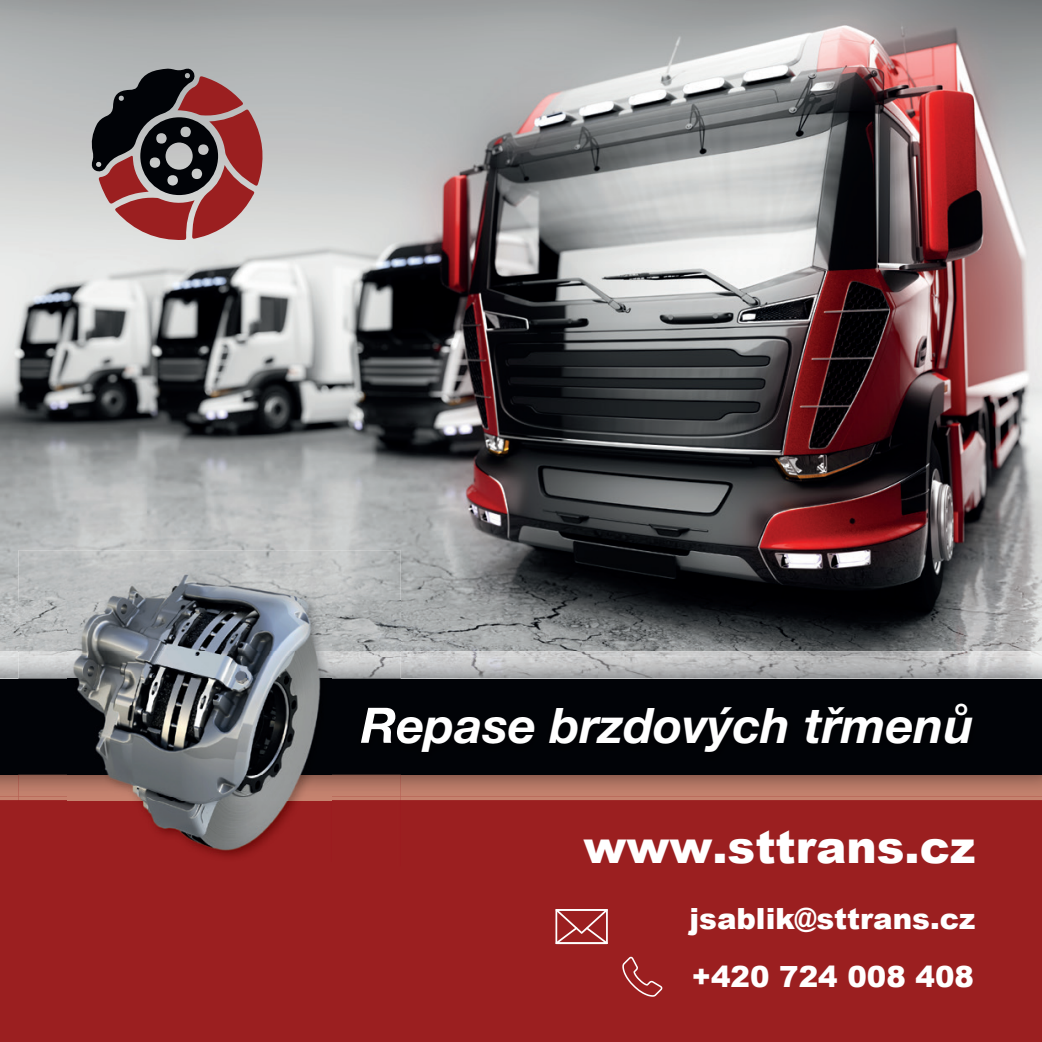
<style>
.page{position:relative;width:1042px;height:1042px;background:#fff}
.page>*{position:absolute;margin:0;border:0;box-sizing:border-box;transform-origin:0 0}
.t1{font:italic 700 49px "Helvetica Neue LT Pro";color:#fff}
.t2{font:900 45.5px "Arial";color:#fff}
.t3{font:900 29.22px/57.8px "Arial";color:#fff}
</style>
<div class="page">
<div style="left:0;top:774px;width:1042px;height:268px;background:#9b1f20"></div>
<img style="left:0;top:0;width:1042px;height:678px">
<svg style="left:401px;top:796px;width:641px;height:4px;fill:#c5836f"></svg>
<svg style="left:0;top:796px;width:18px;height:4px"></svg>
<img style="left:0;top:774px;width:1042px;height:22px">
<div style="left:0;top:678px;width:1042px;height:96px;background:#010307"></div>
<svg style="left:92px;top:69px;width:170px;height:171px"></svg>
<img style="left:18px;top:651px;width:383px;height:150px">
<img style="left:18px;top:550px;width:383px;height:50px">
<img style="left:18px;top:600px;width:50px;height:51px">
<img style="left:332px;top:600px;width:69px;height:51px">
<img style="left:361px;top:703px;width:40px;height:49px">
<img style="left:68px;top:569px;width:264px;height:288px">
<svg style="left:555px;top:909px;width:53px;height:35px"></svg>
<svg style="left:622px;top:957px;width:40px;height:39px"></svg>
<h1 class="t1" style="left:361px;top:695px;width:614px">Repase brzdových třmenů</h1>
<h2 class="t2" style="left:583px;top:813px;width:393px">www.sttrans.cz</h2>
<p class="t3" style="left:689px;top:889px;width:287px">jsablik@sttrans.cz +420 724 008 408</p>
</div>
